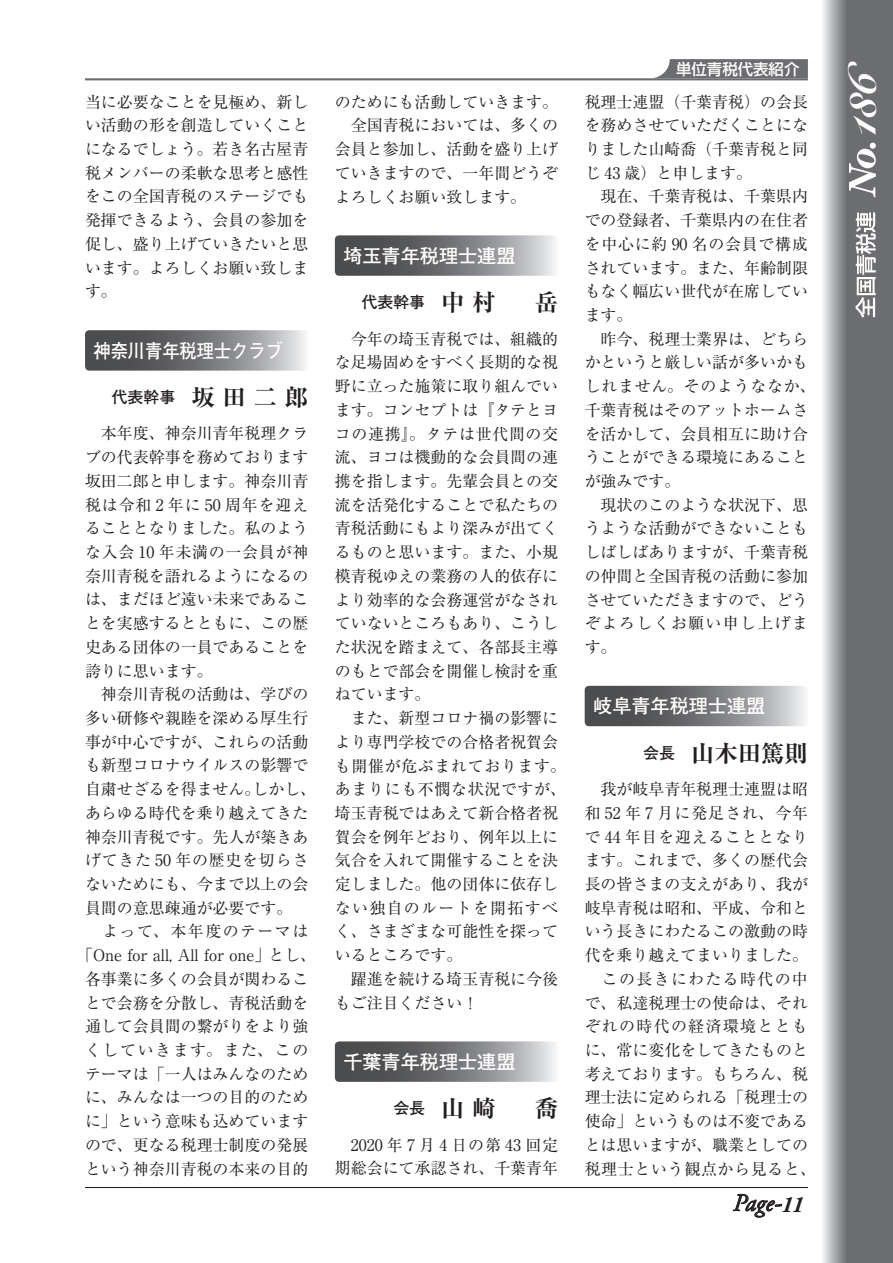
<style>
.page{position:relative;width:893px;height:1263px;background:#fff}
.page>*{position:absolute;margin:0;border:0;box-sizing:border-box;transform-origin:0 0}
.t1{font:900 40.35px "Snell Roundhand";color:#fff}
.t2{font:italic 24.45px "Adobe Garamond Pro";color:#231f20}
.t3{font:700 expanded 23.4px "Ryumin Pr 6 N";color:#231f20}
.t4{font:700 19.2px "Futo Go B101 Pro";color:#fff}
.t5{font:700 19.2px "Futo Go B101 Pro";color:#fff;scale:.9 1}
.t6{font:15.9px/23.7px "Ryumin Pr 6 N";color:#231f20}
.t7{font:15.9px "Ryumin Pr 6 N";letter-spacing:.05em;color:#231f20}
.t8{font:700 15.9px "Futo Go B101 Pro";color:#231f20}
.t9{font:15.9px "Ryumin Pr 6 N";letter-spacing:.055em;color:#231f20}
.t10{font:15.9px "Ryumin Pr 6 N";letter-spacing:.09em;color:#231f20}
.t11{font:15.9px "Ryumin Pr 6 N";letter-spacing:.1em;color:#231f20}
.t12{font:500 15.45px "Shin Go Pr 6 N";color:#fff}
.s1{font-family:"Ryumin Pr 6 N";font-stretch:expanded;font-size:23.4px}
.s2{font-family:"Futo Go B101 Pro";font-stretch:normal;font-size:15.9px}
.s3{font-weight:700;font-size:23.4px}
</style>
<div class="page">
<svg style="left:823px;top:0;width:70px;height:1263px;background:#86878a"></svg>
<hr style="left:85px;top:78px;width:723px;height:2px;background:#6c6d70">
<svg style="left:654px;top:59px;width:154px;height:19px;background:#78797b"></svg>
<svg style="left:856px;top:212px;width:20px;height:106px"></svg>
<svg style="left:849px;top:143px;width:27px;height:54px"></svg>
<svg style="left:85px;top:330px;width:220px;height:41px;background:#7e7f81"></svg>
<svg style="left:335px;top:235px;width:220px;height:41px;background:#7e7f81"></svg>
<svg style="left:335px;top:1041px;width:220px;height:41px;background:#7e7f81"></svg>
<svg style="left:585px;top:686px;width:220px;height:40px;background:#7c7d7f"></svg>
<svg style="left:733px;top:1194px;width:49px;height:23px"></svg>
<hr style="left:85px;top:1187px;width:723px;height:1px;background:#231f20">
<p class="t6" style="left:85px;top:89px;width:225px;text-align:justify">当に必要なことを見極め、新しい活動の形を創造していくことになるでしょう。若き名古屋青税メンバーの柔軟な思考と感性をこの全国青税のステージでも発揮できるよう、会員の参加を促し、盛り上げていきたいと思います。よろしくお願い致します。</p>
<p class="t5" style="left:94px;top:335px;width:212px">神奈川青年税理士クラブ</p>
<p class="t8" style="left:112px;top:384px;width:198px">代表幹事　<span class="s1">坂田二郎</span></p>
<p class="t6" style="left:85px;top:421px;width:225px">　本年度、神奈川青年税理クラ</p>
<p class="t6" style="left:85px;top:445px;width:225px">ブの代表幹事を務めております</p>
<p class="t6" style="left:85px;top:468px;width:225px">坂田二郎と申します。神奈川青</p>
<p class="t9" style="left:85px;top:492px;width:225px">税は令和 2 年に 50 周年を迎え</p>
<p class="t6" style="left:85px;top:516px;width:225px">ることとなりました。私のよう</p>
<p class="t7" style="left:85px;top:540px;width:225px">な入会 10 年未満の一会員が神</p>
<p class="t6" style="left:85px;top:563px;width:225px">奈川青税を語れるようになるの</p>
<p class="t6" style="left:85px;top:587px;width:225px">は、まだほど遠い未来であるこ</p>
<p class="t6" style="left:85px;top:610px;width:225px">とを実感するとともに、この歴</p>
<p class="t6" style="left:85px;top:634px;width:225px">史ある団体の一員であることを</p>
<p class="t6" style="left:85px;top:658px;width:129px">誇りに思います。</p>
<p class="t6" style="left:85px;top:682px;width:225px">　神奈川青税の活動は、学びの</p>
<p class="t6" style="left:85px;top:705px;width:225px">多い研修や親睦を深める厚生行</p>
<p class="t6" style="left:85px;top:729px;width:225px">事が中心ですが、これらの活動</p>
<p class="t6" style="left:85px;top:753px;width:225px">も新型コロナウイルスの影響で</p>
<p class="t6" style="left:85px;top:776px;width:233px">自粛せざるを得ません。しかし、</p>
<p class="t6" style="left:85px;top:800px;width:225px">あらゆる時代を乗り越えてきた</p>
<p class="t6" style="left:85px;top:824px;width:225px">神奈川青税です。先人が築きあ</p>
<p class="t7" style="left:85px;top:848px;width:225px">げてきた 50 年の歴史を切らさ</p>
<p class="t6" style="left:85px;top:871px;width:225px">ないためにも、今まで以上の会</p>
<p class="t6" style="left:85px;top:895px;width:209px">員間の意思疎通が必要です。</p>
<p class="t10" style="left:85px;top:919px;width:225px">　よって、本年度のテーマは</p>
<p class="t6" style="left:77px;top:942px;width:241px">「One for all, All for one」とし、</p>
<p class="t6" style="left:85px;top:966px;width:225px">各事業に多くの会員が関わるこ</p>
<p class="t6" style="left:85px;top:990px;width:225px">とで会務を分散し、青税活動を</p>
<p class="t6" style="left:85px;top:1014px;width:225px">通して会員間の繋がりをより強</p>
<p class="t11" style="left:85px;top:1037px;width:225px">くしていきます。また、この</p>
<p class="t6" style="left:85px;top:1061px;width:225px">テーマは「一人はみんなのため</p>
<p class="t6" style="left:85px;top:1085px;width:225px">に、みんなは一つの目的のため</p>
<p class="t6" style="left:85px;top:1108px;width:225px">に」という意味も込めています</p>
<p class="t6" style="left:85px;top:1132px;width:225px">ので、更なる税理士制度の発展</p>
<p class="t6" style="left:85px;top:1156px;width:225px">という神奈川青税の本来の目的</p>
<p class="t6" style="left:335px;top:89px;width:225px;text-align:justify">のためにも活動していきます。　全国青税においては、多くの会員と参加し、活動を盛り上げていきますので、一年間どうぞよろしくお願い致します。</p>
<p class="t4" style="left:343px;top:240px;width:174px">埼玉青年税理士連盟</p>
<p class="t8" style="left:361px;top:290px;width:198px">代表幹事　<span class="s1">中村　岳</span></p>
<p class="t6" style="left:335px;top:326px;width:233px">　今年の埼玉青税では、組織的な足場固めをすべく長期的な視野に立った施策に取り組んでいます。コンセプトは『タテとヨコの連携』。タテは世代間の交流、ヨコは機動的な会員間の連携を指します。先輩会員との交流を活発化することで私たちの青税活動にもより深みが出てくるものと思います。また、小規模青税ゆえの業務の人的依存により効率的な会務運営がなされていないところもあり、こうした状況を踏まえて、各部長主導のもとで部会を開催し検討を重ねています。<br>　また、新型コロナ禍の影響により専門学校での合格者祝賀会も開催が危ぶまれております。あまりにも不憫な状況ですが、埼玉青税ではあえて新合格者祝賀会を例年どおり、例年以上に気合を入れて開催することを決定しました。他の団体に依存しない独自のルートを開拓すべく、さまざまな可能性を探っているところです。<br>　躍進を続ける埼玉青税に今後もご注目ください！</p>
<p class="t4" style="left:343px;top:1046px;width:174px">千葉青年税理士連盟</p>
<h3 class="t3" style="left:393px;top:1090px;width:166px"><span class="s2">会長　</span>山崎　喬</h3>
<p class="t6" style="left:335px;top:1132px;width:225px">　2020 年 7 月 4 日の第 43 回定期総会にて承認され、千葉青年</p>
<p class="t12" style="left:676px;top:57px;width:125px">単位青税代表紹介</p>
<p class="t6" style="left:585px;top:89px;width:233px">税理士連盟（千葉青税）の会長を務めさせていただくことになりました山崎喬（千葉青税と同じ 43 歳）と申します。<br>　現在、千葉青税は、千葉県内での登録者、千葉県内の在住者を中心に約 90 名の会員で構成されています。また、年齢制限もなく幅広い世代が在席しています。<br>　昨今、税理士業界は、どちらかというと厳しい話が多いかもしれません。そのようななか、千葉青税はそのアットホームさを活かして、会員相互に助け合うことができる環境にあることが強みです。<br>　現状のこのような状況下、思うような活動ができないこともしばしばありますが、千葉青税の仲間と全国青税の活動に参加させていただきますので、どうぞよろしくお願い申し上げます。</p>
<p class="t4" style="left:593px;top:691px;width:174px">岐阜青年税理士連盟</p>
<h3 class="t3" style="left:643px;top:734px;width:166px"><span class="s2">会長　</span>山木田篤則</h3>
<p class="t6" style="left:585px;top:776px;width:233px">　我が岐阜青年税理士連盟は昭和 52 年 7 月に発足され、今年で 44 年目を迎えることとなります。これまで、多くの歴代会長の皆さまの支えがあり、我が岐阜青税は昭和、平成、令和という長きにわたるこの激動の時代を乗り越えてまいりました。　この長きにわたる時代の中で、私達税理士の使命は、それぞれの時代の経済環境とともに、常に変化をしてきたものと考えております。もちろん、税理士法に定められる「税理士の使命」というものは不変であるとは思いますが、職業としての税理士という観点から見ると、</p>
<h2 class="t2" style="left:733px;top:1188px;width:72px">Page-<span class="s3">11</span></h2>
<h1 class="t1" style="left:838px;top:135px;width:75px;rotate:-90deg">186</h1>
</div>
